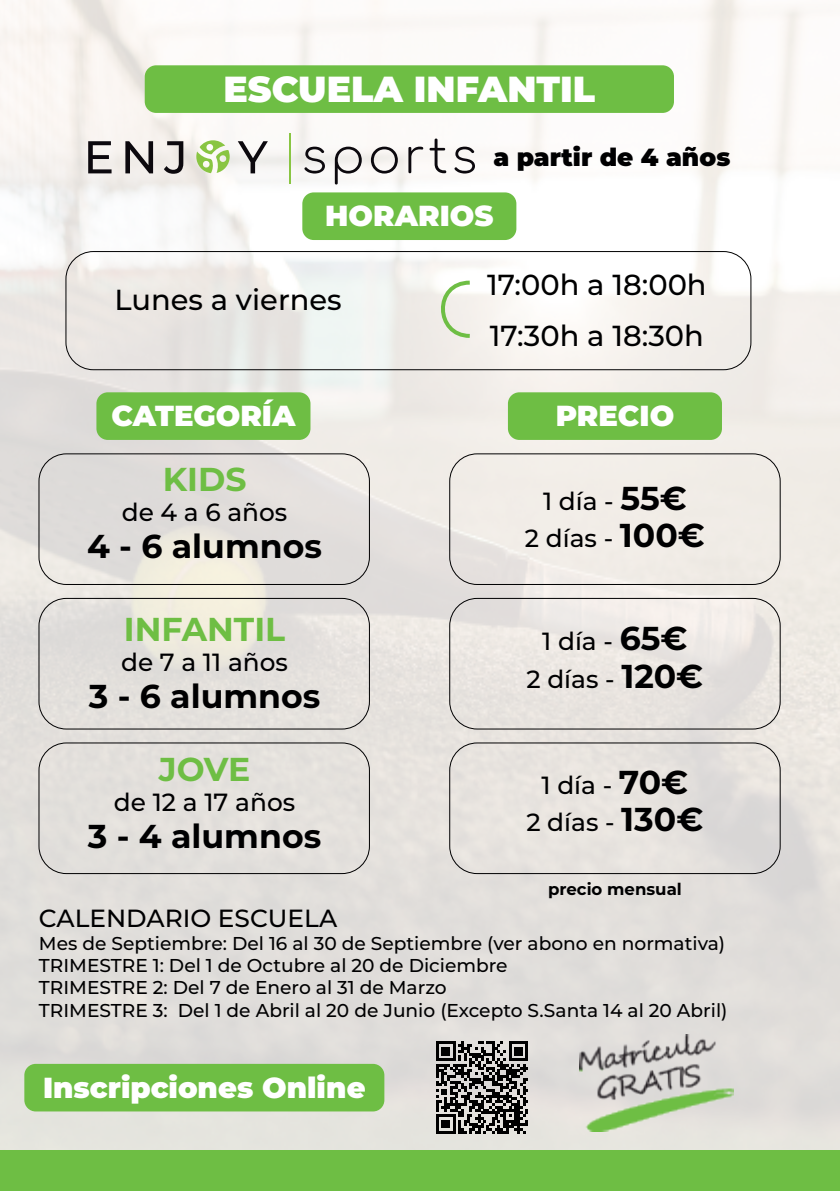
<style>
.page{position:relative;width:840px;height:1191px;background:#fff}
.page>*{position:absolute;margin:0;border:0;box-sizing:border-box;transform-origin:0 0}
.t1{font:900 36.2px "Montserrat";color:#fff}
.t2{font:700 33px "Montserrat";color:#000001}
.t3{font:700 33px "Montserrat";color:#6ebe44}
.t4{font:900 29px "Montserrat";color:#fff}
.t5{font:500 29px/51.2px "Montserrat";color:#000001}
.t6{font:500 24.8px/37.2px "Montserrat";color:#000001;text-align:center}
.t7{font:900 24.8px "Montserrat";color:#000001}
.t8{font:500 18.6px/22.4px "Montserrat";color:#000001}
.t9{font:700 16.6px "Montserrat";color:#000001}
.s1{font-weight:700;font-size:33px}
</style>
<div class="page">
<img style="left:0;top:0;width:839px;height:1150px">
<div style="left:145px;top:65px;width:528px;height:48px;background:#6ebe44;border-radius:11px"></div>
<div style="left:302px;top:192px;width:214px;height:48px;background:#6ebe44;border-radius:11px"></div>
<div style="left:24px;top:1063px;width:360px;height:48px;background:#6ebe44;border-radius:11px"></div>
<div style="left:96px;top:392px;width:214px;height:48px;background:#6ebe44;border-radius:11px"></div>
<div style="left:507px;top:392px;width:214px;height:48px;background:#6ebe44;border-radius:11px"></div>
<div style="left:0;top:1150px;width:839px;height:41px;background:#6ebe44"></div>
<svg style="left:88px;top:141px;width:23px;height:32px"></svg>
<svg style="left:125px;top:141px;width:28px;height:32px"></svg>
<svg style="left:164px;top:141px;width:19px;height:33px"></svg>
<svg style="left:237px;top:141px;width:31px;height:32px"></svg>
<svg style="left:196px;top:140px;width:33px;height:33px"></svg>
<svg style="left:304px;top:147px;width:21px;height:26px"></svg>
<svg style="left:334px;top:147px;width:27px;height:37px"></svg>
<svg style="left:371px;top:147px;width:26px;height:26px"></svg>
<svg style="left:408px;top:147px;width:15px;height:26px"></svg>
<svg style="left:429px;top:138px;width:17px;height:35px"></svg>
<svg style="left:454px;top:147px;width:20px;height:26px"></svg>
<hr style="left:289px;top:133px;width:1px;height:50px;background:#89c543">
<div style="left:66px;top:251px;width:684px;height:119px;border:1px solid #000001;border-radius:27px"></div>
<div style="left:39px;top:453px;width:330px;height:132px;border:1px solid #000001;border-radius:27px"></div>
<div style="left:39px;top:598px;width:330px;height:131px;border:1px solid #000001;border-radius:27px"></div>
<div style="left:39px;top:742px;width:330px;height:132px;border:1px solid #000001;border-radius:27px"></div>
<div style="left:449px;top:453px;width:331px;height:132px;border:1px solid #000001;border-radius:27px"></div>
<div style="left:449px;top:598px;width:331px;height:131px;border:1px solid #000001;border-radius:27px"></div>
<div style="left:449px;top:742px;width:331px;height:132px;border:1px solid #000001;border-radius:27px"></div>
<svg style="left:433px;top:279px;width:40px;height:61px"></svg>
<img style="left:579px;top:1034px;width:154px;height:97px">
<svg style="left:435px;top:1041px;width:93px;height:92px"></svg>
<h1 class="t1" style="left:223px;top:62px;width:373px">ESCUELA INFANTIL</h1>
<h3 class="t7" style="left:493px;top:138px;width:238px">a partir de 4 años</h3>
<h3 class="t4" style="left:325px;top:194px;width:169px">HORARIOS</h3>
<h3 class="t5" style="left:114px;top:273px;width:229px">Lunes a viernes</h3>
<h3 class="t5" style="left:487px;top:258px;width:221px">17:00h a 18:00h<br>17:30h a 18:30h</h3>
<h3 class="t4" style="left:111px;top:394px;width:185px">CATEGORÍA</h3>
<h3 class="t4" style="left:555px;top:394px;width:120px">PRECIO</h3>
<h2 class="t3" style="left:163px;top:455px;width:85px">KIDS</h2>
<h3 class="t6" style="left:122px;top:492px;width:167px">de 4 a 6 años</h3>
<h2 class="t2" style="left:87px;top:522px;width:236px">4 - 6 alumnos</h2>
<h2 class="t3" style="left:124px;top:605px;width:163px">INFANTIL</h2>
<h3 class="t6" style="left:121px;top:642px;width:168px">de 7 a 11 años</h3>
<h2 class="t2" style="left:89px;top:672px;width:233px">3 - 6 alumnos</h2>
<h2 class="t3" style="left:159px;top:745px;width:93px">JOVE</h2>
<h3 class="t6" style="left:114px;top:782px;width:183px">de 12 a 17 años</h3>
<h2 class="t2" style="left:88px;top:812px;width:235px">3 - 4 alumnos</h2>
<h3 class="t6" style="left:524px;top:482px;width:181px">1 día - <span class="s1">55€<br></span>2 días - <span class="s1">100€</span></h3>
<h3 class="t6" style="left:526px;top:622px;width:178px">1 día - <span class="s1">65€<br></span>2 días - <span class="s1">120€</span></h3>
<h3 class="t6" style="left:526px;top:765px;width:178px">1 día - <span class="s1">70€<br></span>2 días - <span class="s1">130€</span></h3>
<p class="t9" style="left:547px;top:877px;width:135px">precio mensual</p>
<h3 class="t6" style="left:39px;top:899px;width:299px">CALENDARIO ESCUELA</h3>
<p class="t8" style="left:39px;top:931px;width:689px">Mes de Septiembre: Del 16 al 30 de Septiembre (ver abono en normativa)<br>TRIMESTRE 1: Del 1 de Octubre al 20 de Diciembre<br>TRIMESTRE 2: Del 7 de Enero al 31 de Marzo<br>TRIMESTRE 3: Del 1 de Abril al 20 de Junio (Excepto S.Santa 14 al 20 Abril)</p>
<h3 class="t4" style="left:43px;top:1065px;width:324px">Inscripciones Online</h3>
</div>
